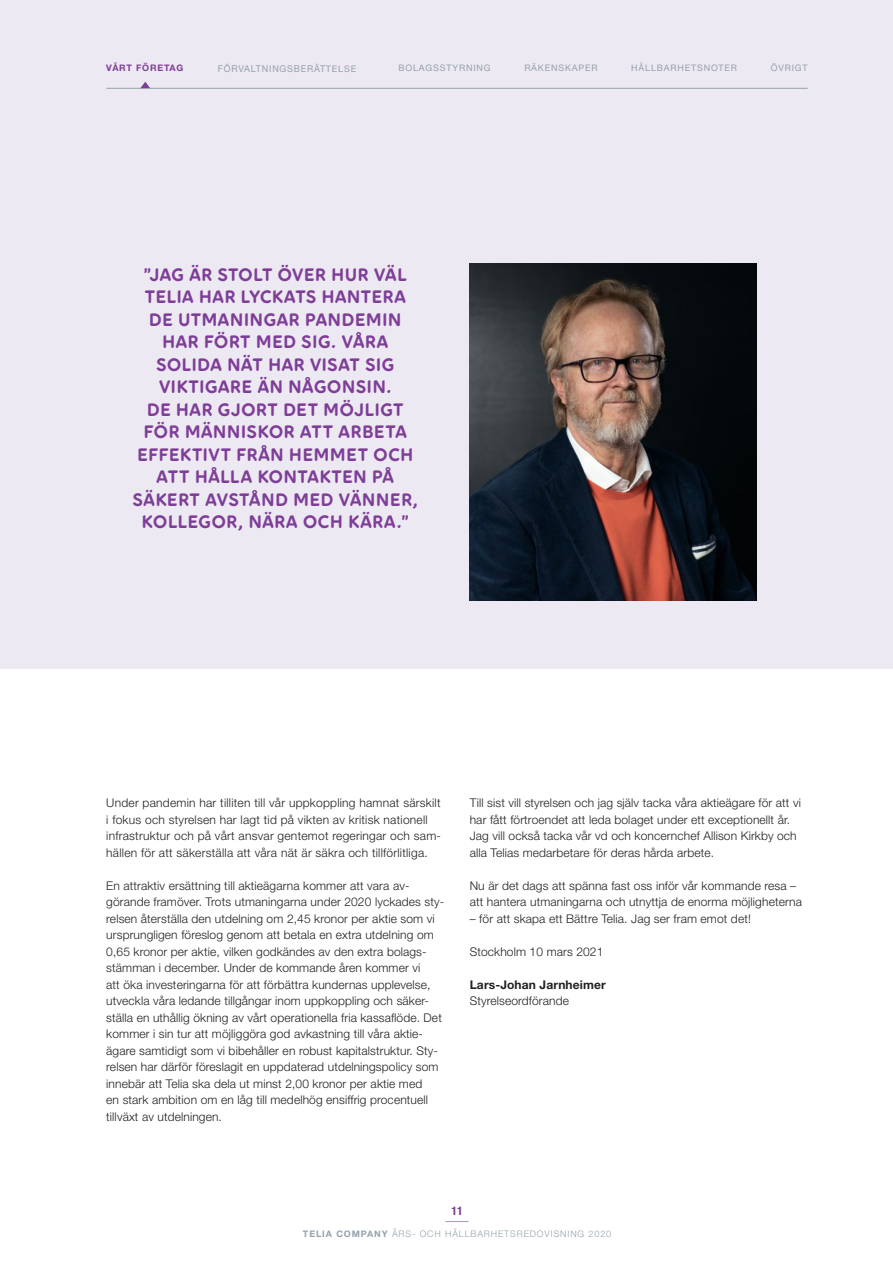
<style>
.page{position:relative;width:893px;height:1263px;background:#fff}
.page>*{position:absolute;margin:0;border:0;box-sizing:border-box;transform-origin:0 0}
.Citat{font:18px/22.5px "Pebble CAPS";letter-spacing:.04em;color:#7e3e98;text-align:center}
.Bodytext{font:300 12px/16.5px "Helvetica Neue LT Std";letter-spacing:.01em;color:#231f20}
.Bodytext-2{font:700 12px "Helvetica Neue LT Std";letter-spacing:.01em;color:#231f20}
.t1{font:700 condensed 12px "Helvetica Neue";color:#7e3e98}
.t2{font:9.45px "Helvetica Neue LT Std";letter-spacing:.09em;color:#94a2aa;scale:.96 1}
.t3{font:9px "Helvetica Neue LT Std";letter-spacing:.09em;color:#94a2aa}
.t4{font:300 9px "Helvetica Neue LT Std";letter-spacing:.1em;color:#94a2aa}
.t5{font:700 9px "Helvetica Neue LT Std";letter-spacing:.09em;color:#7e3e98}
.s1{font-size:9px}
.s2{font-weight:700}
</style>
<div class="page">
<div style="left:0;top:0;width:893px;height:669px;background:#ede9f2"></div>
<img style="left:470px;top:264px;width:287px;height:337px">
<svg style="left:446px;top:1221px;width:22px;height:1px"></svg>
<hr style="left:106px;top:88px;width:702px;height:1px;background:#94a2aa">
<svg style="left:140px;top:82px;width:10px;height:6px"></svg>
<p class="t5" style="left:106px;top:63px;width:79px">VÅRT FÖRETAG</p>
<p class="t2" style="left:218px;top:63px;width:146px">FÖRVALTNINGSBERÄT<span class="s1">TELSE</span></p>
<p class="t3" style="left:398px;top:63px;width:94px">BOLAGSSTYRNING</p>
<p class="t3" style="left:524px;top:63px;width:75px">RÄKENSKAPER</p>
<p class="t3" style="left:631px;top:63px;width:107px">HÅLLBARHETSNOTER</p>
<p class="t3" style="left:771px;top:63px;width:38px">ÖVRIGT</p>
<p class="Citat" style="left:133px;top:263px;width:286px">”JAG ÄR STOLT ÖVER HUR VÄL<br>TELIA HAR LYCKATS HANTERA<br>DE UTMANINGAR PANDEMIN<br>HAR FÖRT MED SIG. VÅRA<br>SOLIDA NÄT HAR VISAT SIG<br>VIKTIGARE ÄN NÅGONSIN.<br>DE HAR GJORT DET MÖJLIGT<br>FÖR MÄNNISKOR ATT ARBETA<br>EFFEKTIVT FRÅN HEMMET OCH<br>ATT HÅLLA KONTAKTEN PÅ<br>SÄKERT AVSTÅND MED VÄNNER,<br>KOLLEGOR, NÄRA OCH KÄRA.”</p>
<p class="Bodytext" style="left:106px;top:794px;width:336px">Under pandemin har tilliten till vår uppkoppling hamnat särskilt i fokus och styrelsen har lagt tid på vikten av kritisk nationell infrastruktur och på vårt ansvar gentemot regeringar och sam&shy;hällen för att säkerställa att våra nät är säkra och tillförlitliga.</p>
<p class="Bodytext" style="left:106px;top:877px;width:339px">En attraktiv ersättning till aktieägarna kommer att vara av&shy;görande framöver. Trots utmaningarna under 2020 lyckades sty&shy;relsen återställa den utdelning om 2,45 kronor per aktie som vi ursprungligen föreslog genom att betala en extra utdelning om 0,65 kronor per aktie, vilken godkändes av den extra bolags&shy;stämman i december. Under de kommande åren kommer vi<br>att öka investeringarna för att förbättra kundernas upplevelse, utveckla våra ledande tillgångar inom uppkoppling och säker&shy;ställa en uthållig ökning av vårt operationella fria kassaflöde. Det kommer i sin tur att möjliggöra god avkastning till våra aktie&shy;ägare samtidigt som vi bibehåller en robust kapitalstruktur. Sty&shy;relsen har därför föreslagit en uppdaterad utdelningspolicy som innebär att Telia ska dela ut minst 2,00 kronor per aktie med<br>en stark ambition om en låg till medelhög ensiffrig procentuell tillväxt av utdelningen.</p>
<p class="Bodytext" style="left:470px;top:794px;width:333px">Till sist vill styrelsen och jag själv tacka våra aktieägare för att vi har fått förtroendet att leda bolaget under ett exceptionellt år.<br>Jag vill också tacka vår vd och koncernchef Allison Kirkby och alla Telias medarbetare för deras hårda arbete.</p>
<p class="Bodytext" style="left:470px;top:877px;width:334px">Nu är det dags att spänna fast oss inför vår kommande resa – att hantera utmaningarna och utnyttja de enorma möjligheterna</p>
<p class="Bodytext" style="left:470px;top:910px;width:283px">– för att skapa ett Bättre Telia. Jag ser fram emot det!</p>
<p class="Bodytext" style="left:470px;top:943px;width:135px">Stockholm 10 mars 2021</p>
<p class="Bodytext-2" style="left:470px;top:977px;width:137px">Lars-Johan Jarnheimer</p>
<p class="Bodytext" style="left:470px;top:992px;width:101px">Styrelseordförande</p>
<p class="t1" style="left:451px;top:1201px;width:13px">11</p>
<p class="t4" style="left:303px;top:1229px;width:310px"><span class="s2">TELIA COMPANY</span> ÅRS- OCH HÅLLBARHETSREDOVISNING 2020</p>
</div>
